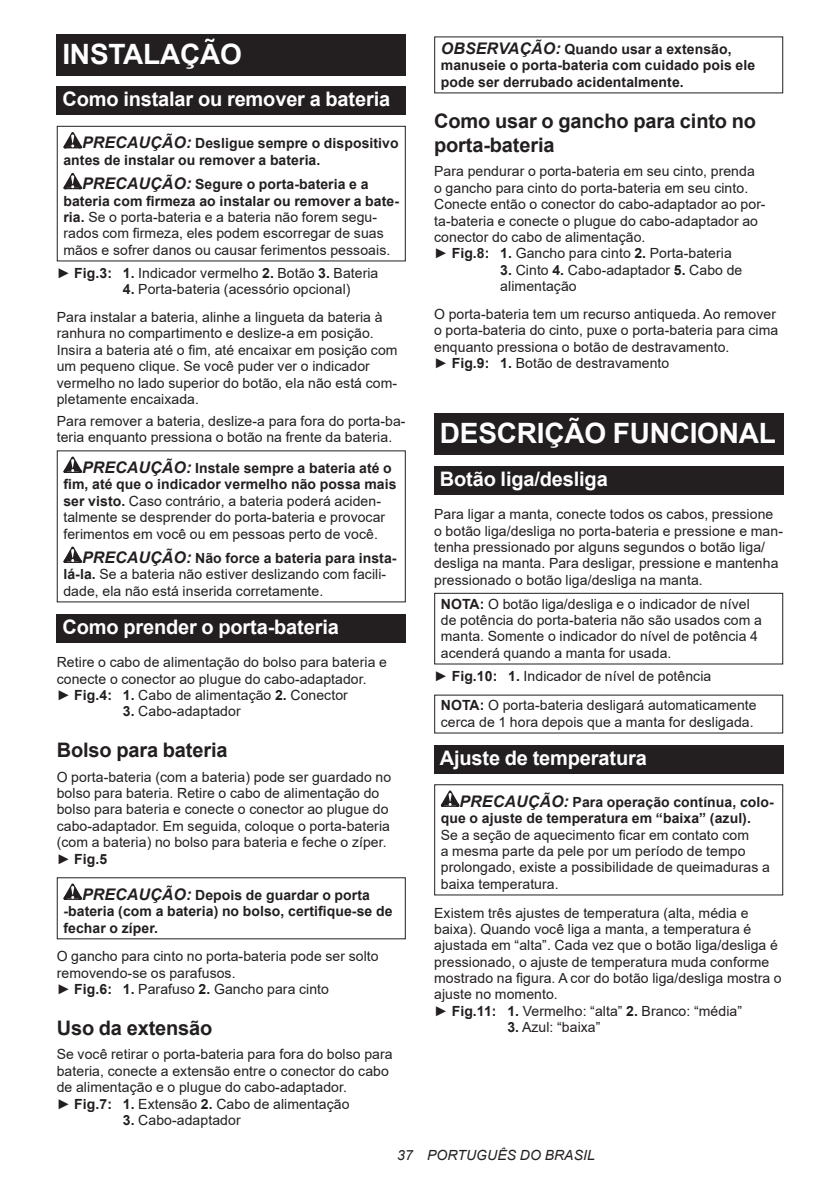
<style>
.page{position:relative;width:840px;height:1191px;background:#fff}
.page>*{position:absolute;margin:0;border:0;box-sizing:border-box;transform-origin:0 0}
.t1{font:700 28px "Arial";letter-spacing:-.01em;color:#fff}
.t2{font:700 20px "Arial";letter-spacing:-.01em;color:#fff}
.t3{font:700 20px/23.4px "Arial";letter-spacing:-.01em;color:#231f20}
.t4{font:14px/16.4px "Arial";letter-spacing:.005em;color:#231f20}
.t5{font:700 14px/16.4px "Arial";letter-spacing:.005em;color:#231f20}
.t6{font:italic 14px "Arial";letter-spacing:.005em;color:#231f20}
.s1{font-style:italic;font-size:16px}
.s2{font-weight:700;font-style:italic;font-size:16px}
.s3{font-weight:700}
</style>
<div class="page">
<div style="left:57px;top:34px;width:348px;height:41px;background:#231f20"></div>
<div style="left:57px;top:86px;width:348px;height:29px;background:#231f20"></div>
<svg style="left:63px;top:132px;width:19px;height:16px"></svg>
<svg style="left:63px;top:173px;width:19px;height:16px"></svg>
<div style="left:57px;top:126px;width:348px;height:135px;border:1px solid #231f20"></div>
<svg style="left:63px;top:456px;width:19px;height:17px"></svg>
<svg style="left:63px;top:546px;width:19px;height:17px"></svg>
<div style="left:57px;top:614px;width:348px;height:28px;background:#231f20"></div>
<svg style="left:63px;top:883px;width:19px;height:17px"></svg>
<div style="left:434px;top:413px;width:348px;height:41px;background:#231f20"></div>
<div style="left:434px;top:466px;width:348px;height:28px;background:#231f20"></div>
<div style="left:434px;top:593px;width:348px;height:71px;border:1px solid #231f20"></div>
<div style="left:434px;top:745px;width:348px;height:28px;background:#231f20"></div>
<svg style="left:440px;top:790px;width:19px;height:17px"></svg>
<div style="left:434px;top:784px;width:348px;height:111px;border:1px solid #231f20"></div>
<h1 class="t1" style="left:62px;top:34px;width:181px">INSTALAÇÃO</h1>
<h2 class="t2" style="left:62px;top:85px;width:329px">Como instalar ou remover a bateria</h2>
<p class="t5" style="left:63px;top:135px;width:336px;text-indent:19px"><span class="s1">PRECAUÇÃO:</span> Desligue sempre o dispositivo antes de instalar ou remover a bateria.</p>
<p class="t4" style="left:63px;top:176px;width:337px;text-indent:19px"><span class="s2">PRECAUÇÃO:</span> <span class="s3">Segure o porta-bateria e a bateria com firmeza ao instalar ou remover a bate&shy;ria.</span> Se o porta-bateria e a bateria não forem segu&shy;rados com firmeza, eles podem escorregar de suas mãos e sofrer danos ou causar ferimentos pessoais.</p>
<p class="t4" style="left:57px;top:265px;width:323px">► <span class="s3">Fig.3: 1.</span> Indicador vermelho <span class="s3">2.</span> Botão <span class="s3">3.</span> Bateria</p>
<p class="t4" style="left:57px;top:275px;width:327px;line-height:27.8px;text-indent:66px"><span class="s3">4.</span> Porta-bateria (acessório opcional)<br>Para instalar a bateria, alinhe a lingueta da bateria à</p>
<p class="t4" style="left:57px;top:325px;width:342px">ranhura no compartimento e deslize-a em posição.<br>Insira a bateria até o fim, até encaixar em posição com um pequeno clique. Se você puder ver o indicador vermelho no lado superior do botão, ela não está com&shy;pletamente encaixada.</p>
<p class="t4" style="left:57px;top:413px;width:350px">Para remover a bateria, deslize-a para fora do porta-ba&shy;teria enquanto pressiona o botão na frente da bateria.</p>
<p class="t4" style="left:63px;top:460px;width:334px;text-indent:19px"><span class="s2">PRECAUÇÃO:</span> <span class="s3">Instale sempre a bateria até o fim, até que o indicador vermelho não possa mais ser visto.</span> Caso contrário, a bateria poderá aciden&shy;talmente se desprender do porta-bateria e provocar ferimentos em você ou em pessoas perto de você.</p>
<p class="t4" style="left:63px;top:550px;width:334px;text-indent:19px"><span class="s2">PRECAUÇÃO:</span> <span class="s3">Não force a bateria para insta&shy;lá-la.</span> Se a bateria não estiver deslizando com facili&shy;dade, ela não está inserida corretamente.</p>
<h2 class="t2" style="left:62px;top:612px;width:278px">Como prender o porta-bateria</h2>
<p class="t4" style="left:57px;top:654px;width:331px">Retire o cabo de alimentação do bolso para bateria e conecte o conector ao plugue do cabo-adaptador.<br>► <span class="s3">Fig.4: 1.</span> Cabo de alimentação <span class="s3">2.</span> Conector</p>
<p class="t4" style="left:123px;top:703px;width:119px"><span class="s3">3.</span> Cabo-adaptador</p>
<h2 class="t3" style="left:57px;top:738px;width:172px">Bolso para bateria</h2>
<p class="t4" style="left:57px;top:768px;width:336px">O porta-bateria (com a bateria) pode ser guardado no bolso para bateria. Retire o cabo de alimentação do bolso para bateria e conecte o conector ao plugue do cabo-adaptador. Em seguida, coloque o porta-bateria (com a bateria) no bolso para bateria e feche o zíper. ► <span class="s3">Fig.5</span></p>
<p class="t5" style="left:63px;top:887px;width:330px;text-indent:19px"><span class="s1">PRECAUÇÃO:</span> Depois de guardar o porta -bateria (com a bateria) no bolso, certifique-se de fechar o zíper.</p>
<p class="t4" style="left:57px;top:948px;width:323px">O gancho para cinto no porta-bateria pode ser solto removendo-se os parafusos.<br>► <span class="s3">Fig.6: 1.</span> Parafuso <span class="s3">2.</span> Gancho para cinto</p>
<h2 class="t3" style="left:57px;top:1016px;width:157px">Uso da extensão</h2>
<p class="t4" style="left:57px;top:1046px;width:337px">Se você retirar o porta-bateria para fora do bolso para bateria, conecte a extensão entre o conector do cabo de alimentação e o plugue do cabo-adaptador.<br>► <span class="s3">Fig.7: 1.</span> Extensão <span class="s3">2.</span> Cabo de alimentação</p>
<p class="t4" style="left:123px;top:1111px;width:119px"><span class="s3">3.</span> Cabo-adaptador</p>
<p class="t5" style="left:440px;top:41px;width:315px"><span class="s1">OBSERVAÇÃO:</span> Quando usar a extensão, manuseie o porta-bateria com cuidado pois ele pode ser derrubado acidentalmente.</p>
<h2 class="t3" style="left:434px;top:110px;width:323px">Como usar o gancho para cinto no porta-bateria</h2>
<p class="t4" style="left:434px;top:163px;width:333px">Para pendurar o porta-bateria em seu cinto, prenda o gancho para cinto do porta-bateria em seu cinto.<br>Conecte então o conector do cabo-adaptador ao por&shy;ta-bateria e conecte o plugue do cabo-adaptador ao conector do cabo de alimentação.<br>► <span class="s3">Fig.8: 1.</span> Gancho para cinto <span class="s3">2.</span> Porta-bateria</p>
<p class="t4" style="left:500px;top:261px;width:243px"><span class="s3">3.</span> Cinto <span class="s3">4.</span> Cabo-adaptador <span class="s3">5.</span> Cabo de alimentação</p>
<p class="t4" style="left:434px;top:306px;width:345px">O porta-bateria tem um recurso antiqueda. Ao remover o porta-bateria do cinto, puxe o porta-bateria para cima enquanto pressiona o botão de destravamento.<br>► <span class="s3">Fig.9: 1.</span> Botão de destravamento</p>
<h1 class="t1" style="left:439px;top:413px;width:337px">DESCRIÇÃO FUNCIONAL</h1>
<h2 class="t2" style="left:439px;top:465px;width:169px">Botão liga/desliga</h2>
<p class="t4" style="left:434px;top:506px;width:350px">Para ligar a manta, conecte todos os cabos, pressione o botão liga/desliga no porta-bateria e pressione e man&shy;tenha pressionado por alguns segundos o botão liga/ desliga na manta. Para desligar, pressione e mantenha pressionado o botão liga/desliga na manta.</p>
<p class="t4" style="left:440px;top:595px;width:322px"><span class="s3">NOTA:</span> O botão liga/desliga e o indicador de nível de potência do porta-bateria não são usados com a manta. Somente o indicador do nível de potência 4 acenderá quando a manta for usada.</p>
<p class="t4" style="left:440px;top:661px;width:317px;line-height:29.6px;text-indent:-7px">► <span class="s3">Fig.10: 1.</span> Indicador de nível de potência<br><span class="s3">NOTA:</span> O porta-bateria desligará automaticamente</p>
<p class="t4" style="left:440px;top:713px;width:314px">cerca de 1 hora depois que a manta for desligada.</p>
<h2 class="t2" style="left:439px;top:743px;width:208px">Ajuste de temperatura</h2>
<p class="t5" style="left:440px;top:794px;width:334px;text-indent:19px"><span class="s1">PRECAUÇÃO:</span> Para operação contínua, colo&shy;que o ajuste de temperatura em “baixa” (azul).</p>
<p class="t4" style="left:440px;top:826px;width:330px">Se a seção de aquecimento ficar em contato com<br>a mesma parte da pele por um período de tempo prolongado, existe a possibilidade de queimaduras a baixa temperatura.</p>
<p class="t4" style="left:434px;top:904px;width:349px">Existem três ajustes de temperatura (alta, média e baixa). Quando você liga a manta, a temperatura é ajustada em “alta”. Cada vez que o botão liga/desliga é pressionado, o ajuste de temperatura muda conforme mostrado na figura. A cor do botão liga/desliga mostra o ajuste no momento.<br>► <span class="s3">Fig.11: 1.</span> Vermelho: “alta” <span class="s3">2.</span> Branco: “média”</p>
<p class="t4" style="left:507px;top:1019px;width:95px"><span class="s3">3.</span> Azul: “baixa”</p>
<p class="t6" style="left:397px;top:1146px;width:199px">37 PORTUGUÊS DO BRASIL</p>
</div>
